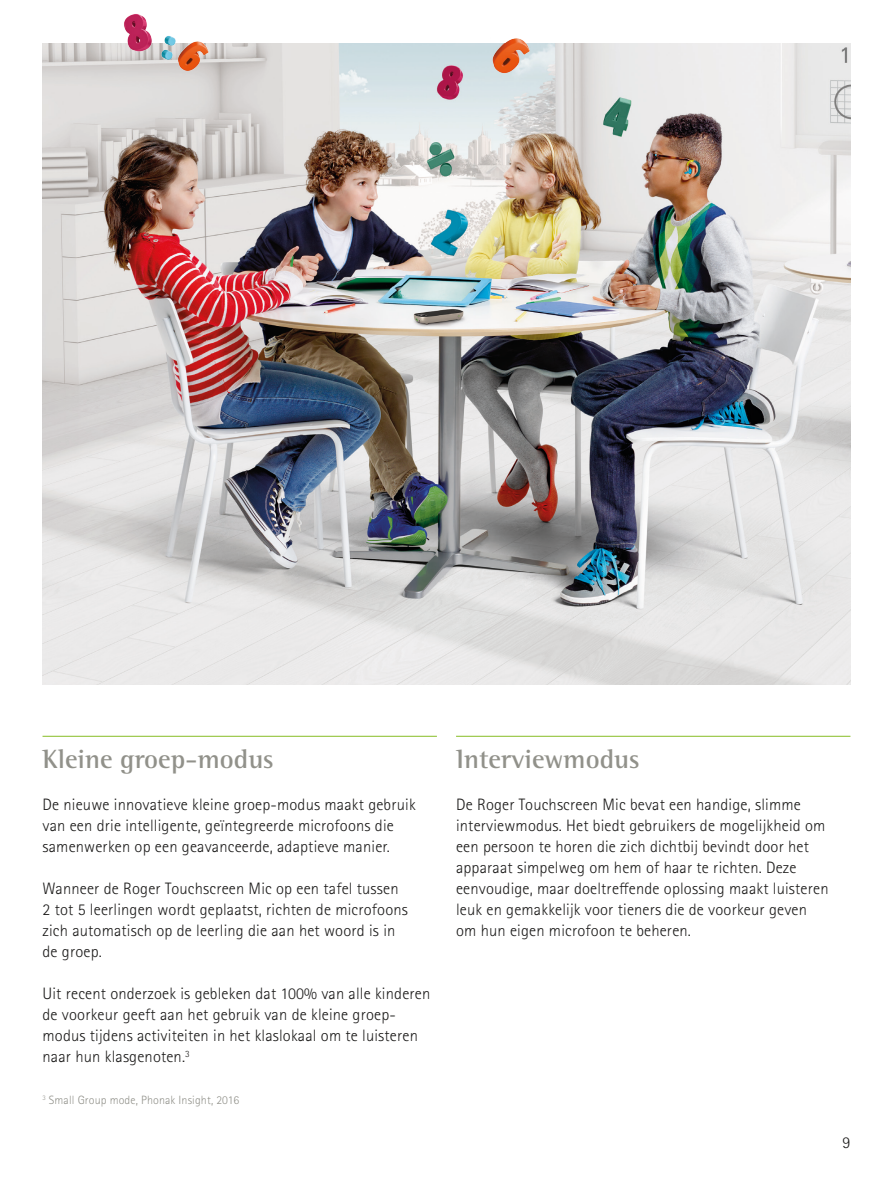
<style>
.page{position:relative;width:893px;height:1191px;background:#fff}
.page>*{position:absolute;margin:0;border:0;box-sizing:border-box;transform-origin:0 0}
.PHO_Headline_18pt_Li{font:700 27px "Rotis Semi Serif Pro";color:#91918a}
.PHO_Bodycopy_11pt_Bl{font:300 16.5px/21px "Rotis Sans Serif Pro";letter-spacing:.01em;color:#1b1a19}
.PHO_Caption_Footnote{font:300 12px "Rotis Sans Serif Pro";letter-spacing:.01em;color:#91918a}
</style>
<div class="page">
<hr style="left:43px;top:736px;width:394px;height:1px;background:#87bd25">
<hr style="left:456px;top:736px;width:394px;height:1px;background:#87bd25">
<img style="left:43px;top:43px;width:807px;height:641px">
<img style="left:102px;top:14px;width:119px;height:60px">
<img style="left:490px;top:38px;width:55px;height:40px">
<p class="PHO_Headline_18pt_Li" style="left:43px;top:742px;width:233px">Kleine groep-modus</p>
<p class="PHO_Bodycopy_11pt_Bl" style="left:43px;top:794px;width:375px">De nieuwe innovatieve kleine groep-modus maakt gebruik van een drie intelligente, geïntegreerde microfoons die samenwerken op een geavanceerde, adaptieve manier.</p>
<p class="PHO_Bodycopy_11pt_Bl" style="left:43px;top:878px;width:367px">Wanneer de Roger Touchscreen Mic op een tafel tussen 2 tot 5 leerlingen wordt geplaatst, richten de microfoons zich automatisch op de leerling die aan het woord is in de groep.</p>
<p class="PHO_Bodycopy_11pt_Bl" style="left:43px;top:983px;width:389px">Uit recent onderzoek is gebleken dat 100% van alle kinderen de voorkeur geeft aan het gebruik van de kleine groep&shy;modus tijdens activiteiten in het klaslokaal om te luisteren naar hun klasgenoten.<sup>3</sup></p>
<p class="PHO_Caption_Footnote" style="left:43px;top:1093px;width:198px"><sup>3</sup> Small Group mode, Phonak Insight, 2016</p>
<p class="PHO_Headline_18pt_Li" style="left:456px;top:742px;width:185px">Interviewmodus</p>
<p class="PHO_Bodycopy_11pt_Bl" style="left:456px;top:794px;width:374px">De Roger Touchscreen Mic bevat een handige, slimme interviewmodus. Het biedt gebruikers de mogelijkheid om een persoon te horen die zich dichtbij bevindt door het apparaat simpelweg om hem of haar te richten. Deze eenvoudige, maar doeltreffende oplossing maakt luisteren leuk en gemakkelijk voor tieners die de voorkeur geven om hun eigen microfoon te beheren.</p>
<p class="PHO_Bodycopy_11pt_Bl" style="left:842px;top:1132px;width:9px">9</p>
</div>
